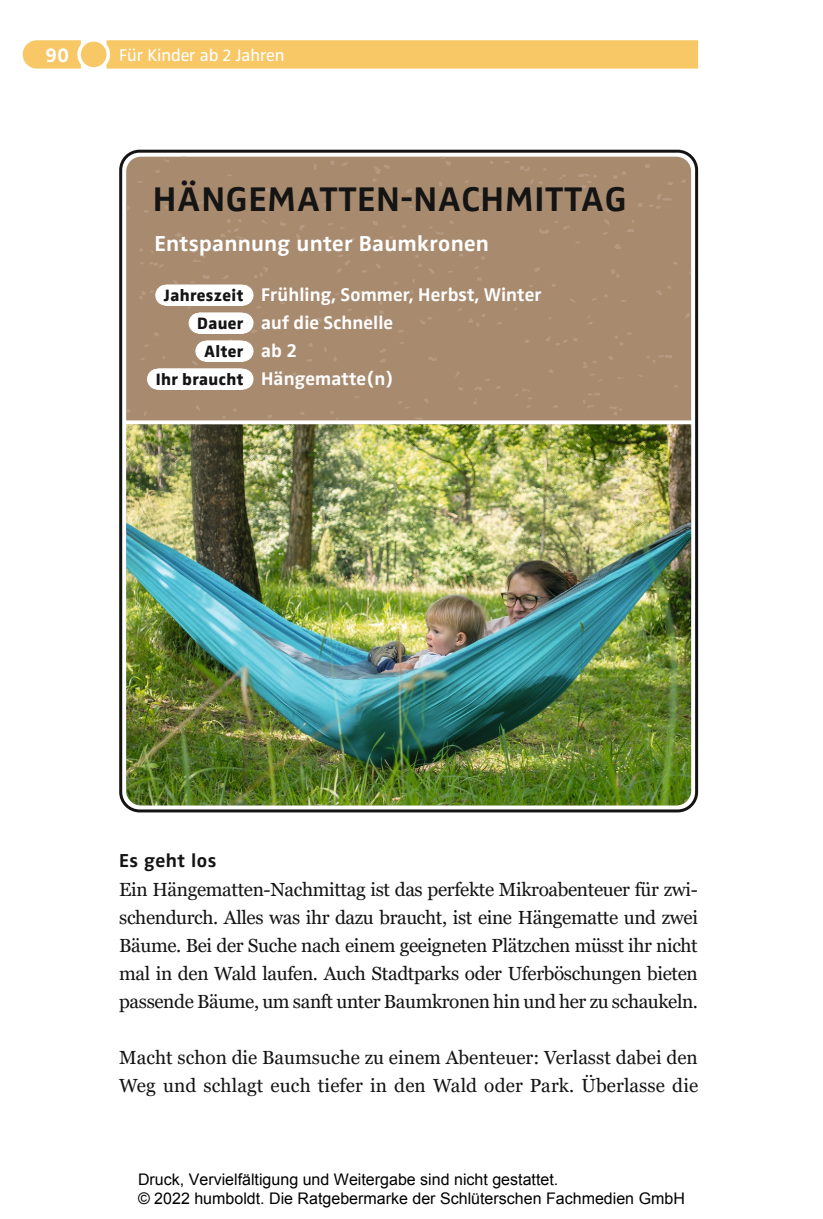
<style>
.page{position:relative;width:823px;height:1219px;background:#fff}
.page>*{position:absolute;margin:0;border:0;box-sizing:border-box;transform-origin:0 0}
.t1{font:700 35.4px "Zwo Pro";letter-spacing:.015em;color:#131413}
.t2{font:700 22.4px "Zwo Pro";letter-spacing:.01em;color:#fff}
.t3{font:700 20.8px "Zwo Pro";color:#fff}
.t4{font:700 19.4px "Zwo Pro";letter-spacing:.025em;color:#131413}
.t5{font:19px/28px "Georgia Pro";color:#131413;text-align:justify}
.t6{font:700 19px/28px "Zwo Pro";letter-spacing:.005em;color:#fff}
.t7{font:17.6px "Zwo Pro";letter-spacing:-.005em;color:#fff}
.t8{font:800 17px "Zwo Pro";letter-spacing:.02em;color:#131413}
.t9{font:16px/19.2px "Arial";color:#000}
.s1{font-weight:800;font-size:17px;color:#131413}
.s2{font-weight:700;font-size:19px;color:#fff}
</style>
<div class="page">
<div style="left:119px;top:150px;width:578px;height:662px;border:3px solid #131413;border-radius:19px"></div>
<div style="left:126px;top:157px;width:564px;height:263px;background:#a88a6f"></div>
<svg style="left:126px;top:420px;width:565px;height:1px"></svg>
<img style="left:126px;top:424px;width:564px;height:381px">
<svg style="left:165px;top:285px;width:78px;height:21px"></svg>
<svg style="left:199px;top:313px;width:44px;height:21px"></svg>
<svg style="left:206px;top:341px;width:37px;height:21px"></svg>
<svg style="left:157px;top:369px;width:86px;height:20px"></svg>
<svg style="left:23px;top:40px;width:674px;height:29px;background:#f8c96c"></svg>
<p class="t3" style="left:45px;top:42px;width:25px">90</p>
<p class="t7" style="left:119px;top:45px;width:167px">Für Kinder ab 2 Jahren</p>
<p class="t1" style="left:153px;top:179px;width:475px">HÄNGEMATTEN-NACHMITTAG</p>
<p class="t2" style="left:154px;top:231px;width:336px">Entspannung unter Baumkronen</p>
<p class="t6" style="left:197px;top:281px;width:346px;text-indent:-33px"><span class="s1">Jahreszeit</span> Frühling, Sommer, Herbst, Winter<br><span class="s1">Dauer</span> auf die Schnelle</p>
<p class="t8" style="left:204px;top:341px;width:95px">Alter <span class="s2">ab 2</span></p>
<p class="t6" style="left:155px;top:365px;width:239px"><span class="s1">Ihr braucht</span> Hängematte(n)</p>
<p class="t4" style="left:119px;top:849px;width:99px">Es geht los</p>
<p class="t5" style="left:119px;top:877px;width:580px">Ein Hängematten-Nachmittag ist das perfekte Mikroabenteuer für zwi&shy;schendurch. Alles was ihr dazu braucht, ist eine Hängematte und zwei Bäume. Bei der Suche nach einem geeigneten Plätzchen müsst ihr nicht mal in den Wald laufen. Auch Stadtparks oder Uferböschungen bieten passende Bäume, um sanft unter Baumkronen hin und her zu schaukeln.</p>
<p class="t5" style="left:119px;top:1045px;width:580px">Macht schon die Baumsuche zu einem Abenteuer: Verlasst dabei den<br>Weg und schlagt euch tiefer in den Wald oder Park. Überlasse die</p>
<p class="t9" style="left:138px;top:1170px;width:548px">Druck, Vervielfältigung und Weitergabe sind nicht gestattet.<br>© 2022 humboldt. Die Ratgebermarke der Schlüterschen Fachmedien GmbH</p>
</div>
